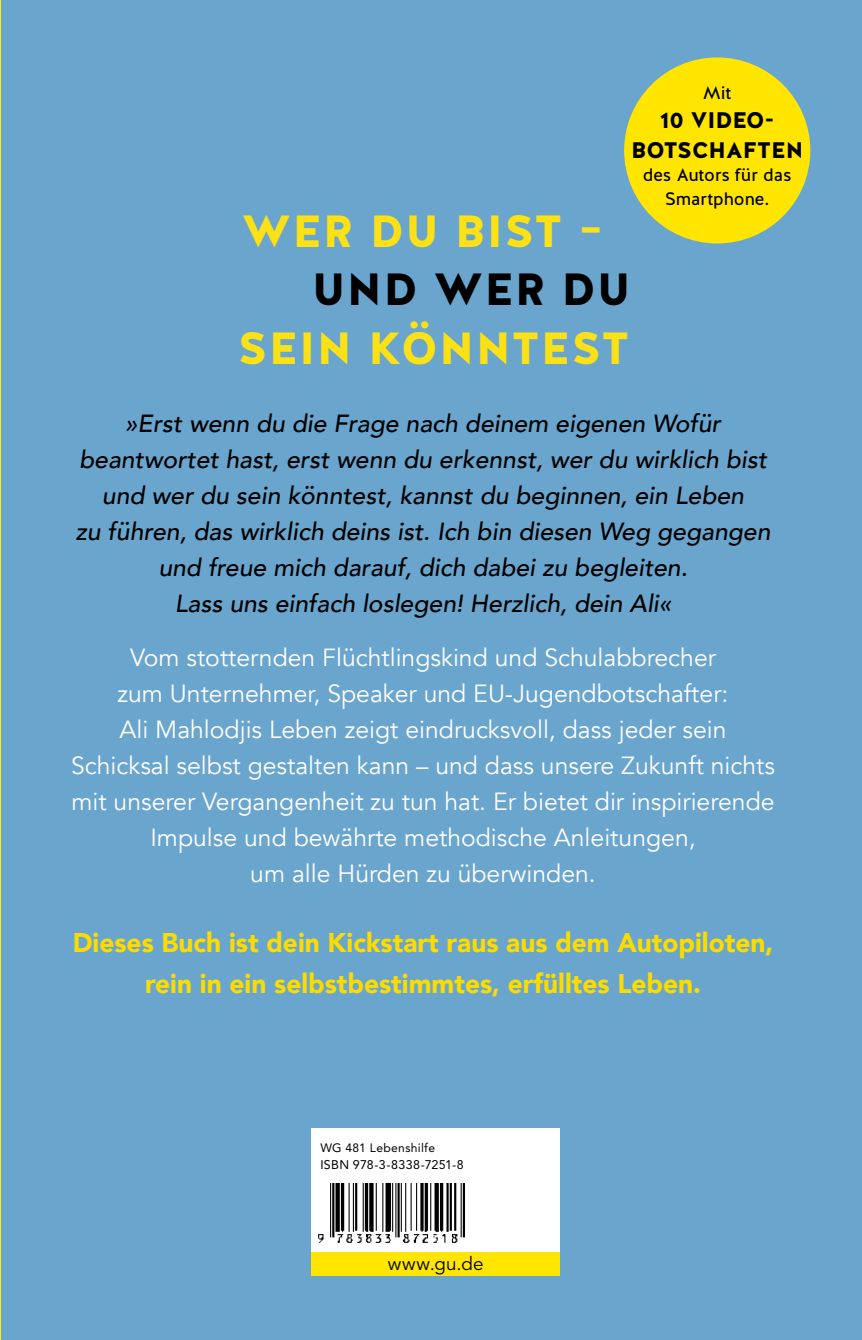
<style>
.page{position:relative;width:862px;height:1340px;background:#fff}
.page>*{position:absolute;margin:0;border:0;box-sizing:border-box;transform-origin:0 0}
.t1{font:900 45px "Halis GR";color:#fbe115}
.t2{font:900 45px "Halis GR";color:#000}
.t3{font:900 27px/40.5px "Avenir";color:#fcdc00;text-align:center}
.t4{font:24.75px/36px "Avenir";color:#fff;text-align:center}
.t5{font:italic 500 24.75px/36px "Avenir";color:#000;text-align:center}
.t6{font:900 22.5px/29.2px "Halis GR";color:#000;text-align:center}
.t7{font:18.68px "Avenir LT Std";letter-spacing:.03em;color:#000}
.t8{font:18px/23.6px "Halis GR";color:#000;text-align:center}
.t9{font:12.6px "Avenir LT Std";letter-spacing:.02em;color:#000}
.t10{font:12.15px "Avenir LT Std";letter-spacing:.025em;color:#000}
</style>
<div class="page">
<hr style="left:0;top:0;width:2px;height:1339px;background:#fe0">
<div style="left:2px;top:0;width:859px;height:1339px;background:#6aa5ce"></div>
<div style="left:623px;top:57px;width:186px;height:186px;background:#ffe500;border-radius:50%"></div>
<div style="left:311px;top:1128px;width:248px;height:148px;background:#fff"></div>
<div style="left:311px;top:1252px;width:248px;height:24px;background:#ffe500"></div>
<img style="left:318px;top:1183px;width:146px;height:60px">
<p class="t8" style="left:702px;top:81px;width:29px">Mit</p>
<p class="t6" style="left:630px;top:106px;width:173px">10 VIDEO -<br>BOTSCHAFTEN</p>
<p class="t8" style="left:642px;top:163px;width:150px">des Autors für das<br>Smartphone.</p>
<h1 class="t1" style="left:242px;top:204px;width:363px">WER DU BIST –</h1>
<h1 class="t2" style="left:312px;top:262px;width:320px">UND WER DU</h1>
<h1 class="t1" style="left:238px;top:321px;width:392px">SEIN KÖNNTEST</h1>
<p class="t5" style="left:75px;top:407px;width:696px">»Erst wenn du die Frage nach deinem eigenen Wofür beantwortet hast, erst wenn du erkennst, wer du wirklich bist und wer du sein könntest, kannst du beginnen, ein Leben<br>zu führen, das wirklich deins ist. Ich bin diesen Weg gegangen und freue mich darauf, dich dabei zu begleiten.<br>Lass uns einfach loslegen! Herzlich, dein Ali«</p>
<p class="t4" style="left:71px;top:642px;width:705px">Vom stotternden Flüchtlingskind und Schulabbrecher<br>zum Unternehmer, Speaker und EU-Jugendbotschafter:<br>Ali Mahlodjis Leben zeigt eindrucksvoll, dass jeder sein Schicksal selbst gestalten kann – und dass unsere Zukunft nichts mit unserer Vergangenheit zu tun hat. Er bietet dir inspirierende Impulse und bewährte methodische Anleitungen,<br>um alle Hürden zu überwinden.</p>
<p class="t3" style="left:73px;top:924px;width:701px">Dieses Buch ist dein Kickstart raus aus dem Autopiloten, rein in ein selbstbestimmtes, erfülltes Leben.</p>
<p class="t10" style="left:320px;top:1142px;width:116px">WG 481 Lebenshilfe</p>
<p class="t9" style="left:320px;top:1159px;width:145px">ISBN 978-3-8338-7251-8</p>
<p class="t7" style="left:387px;top:1255px;width:97px">www.gu.de</p>
</div>
